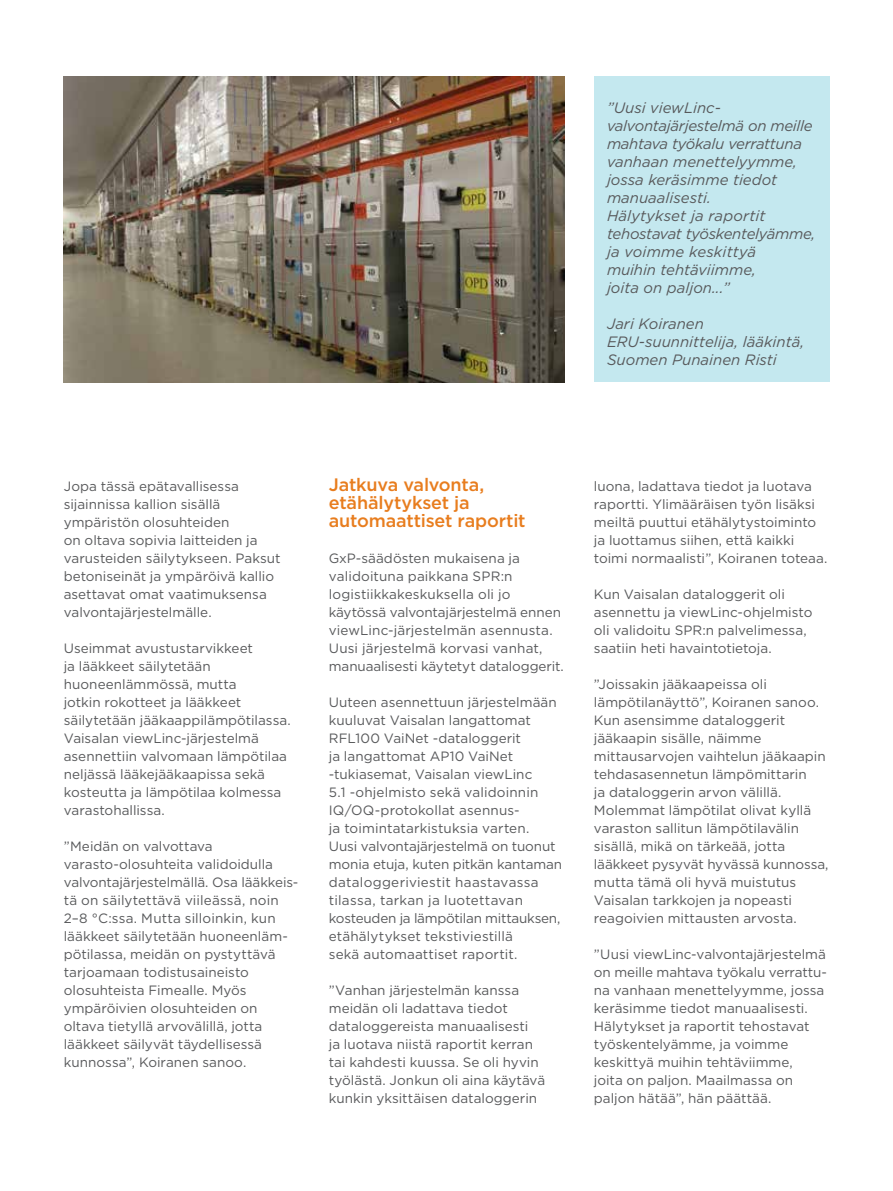
<style>
.page{position:relative;width:893px;height:1191px;background:#fff}
.page>*{position:absolute;margin:0;border:0;box-sizing:border-box;transform-origin:0 0}
.t1{font:500 18px/18px "Gotham";letter-spacing:-.01em;color:#e87d1e}
.t2{font:italic 15px/18px "Gotham";color:#58595b}
.t3{font:13.5px/18px "Gotham";color:#58595b}
</style>
<div class="page">
<img style="left:63px;top:77px;width:501px;height:306px">
<div style="left:594px;top:77px;width:235px;height:305px;background:#c4e8ef"></div>
<p class="t2" style="left:607px;top:98px;width:210px">”Uusi viewLinc&shy;valvontajärjestelmä on meille mahtava työkalu verrattuna vanhaan menettelyymme, jossa keräsimme tiedot manuaalisesti.<br>Hälytykset ja raportit tehostavat työskentelyämme, ja voimme keskittyä<br>muihin tehtäviimme,<br>joita on paljon...”</p>
<p class="t2" style="left:607px;top:314px;width:199px">Jari Koiranen<br>ERU-suunnittelija, lääkintä,<br>Suomen Punainen Risti</p>
<p class="t3" style="left:64px;top:476px;width:218px">Jopa tässä epätavallisessa sijainnissa kallion sisällä ympäristön olosuhteiden<br>on oltava sopivia laitteiden ja varusteiden säilytykseen. Paksut betoniseinät ja ympäröivä kallio asettavat omat vaatimuksensa valvontajärjestelmälle.</p>
<p class="t3" style="left:64px;top:638px;width:229px">Useimmat avustustarvikkeet<br>ja lääkkeet säilytetään huoneenlämmössä, mutta<br>jotkin rokotteet ja lääkkeet säilytetään jääkaappilämpötilassa.<br>Vaisalan viewLinc-järjestelmä asennettiin valvomaan lämpötilaa neljässä lääkejääkaapissa sekä kosteutta ja lämpötilaa kolmessa varastohallissa.</p>
<p class="t3" style="left:64px;top:836px;width:236px">”Meidän on valvottava varasto-olosuhteita validoidulla valvontajärjestelmällä. Osa lääkkeis&shy;tä on säilytettävä viileässä, noin<br>2–8 °C:ssa. Mutta silloinkin, kun lääkkeet säilytetään huoneenläm&shy;pötilassa, meidän on pystyttävä tarjoamaan todistusaineisto olosuhteista Fimealle. Myös ympäröivien olosuhteiden on oltava tietyllä arvovälillä, jotta lääkkeet säilyvät täydellisessä kunnossa”, Koiranen sanoo.</p>
<h1 class="t1" style="left:329px;top:475px;width:198px">Jatkuva valvonta, etähälytykset ja automaattiset raportit</h1>
<p class="t3" style="left:329px;top:548px;width:236px">GxP-säädösten mukaisena ja validoituna paikkana SPR:n logistiikkakeskuksella oli jo käytössä valvontajärjestelmä ennen viewLinc-järjestelmän asennusta.<br>Uusi järjestelmä korvasi vanhat, manuaalisesti käytetyt dataloggerit.</p>
<p class="t3" style="left:329px;top:692px;width:235px">Uuteen asennettuun järjestelmään kuuluvat Vaisalan langattomat<br>RFL100 VaiNet -dataloggerit<br>ja langattomat AP10 VaiNet -tukiasemat, Vaisalan viewLinc<br>5.1 -ohjelmisto sekä validoinnin<br>IQ/OQ-protokollat asennus-<br>ja toimintatarkistuksia varten.<br>Uusi valvontajärjestelmä on tuonut monia etuja, kuten pitkän kantaman dataloggeriviestit haastavassa tilassa, tarkan ja luotettavan kosteuden ja lämpötilan mittauksen, etähälytykset tekstiviestillä<br>sekä automaattiset raportit.</p>
<p class="t3" style="left:329px;top:980px;width:218px">”Vanhan järjestelmän kanssa meidän oli ladattava tiedot dataloggereista manuaalisesti<br>ja luotava niistä raportit kerran tai kahdesti kuussa. Se oli hyvin työlästä. Jonkun oli aina käytävä kunkin yksittäisen dataloggerin</p>
<p class="t3" style="left:594px;top:476px;width:235px">luona, ladattava tiedot ja luotava raportti. Ylimääräisen työn lisäksi meiltä puuttui etähälytystoiminto ja luottamus siihen, että kaikki toimi normaalisti”, Koiranen toteaa.</p>
<p class="t3" style="left:594px;top:584px;width:220px">Kun Vaisalan dataloggerit oli asennettu ja viewLinc-ohjelmisto oli validoitu SPR:n palvelimessa, saatiin heti havaintotietoja.</p>
<p class="t3" style="left:594px;top:674px;width:236px">”Joissakin jääkaapeissa oli lämpötilanäyttö”, Koiranen sanoo.<br>Kun asensimme dataloggerit jääkaapin sisälle, näimme mittausarvojen vaihtelun jääkaapin tehdasasennetun lämpömittarin<br>ja dataloggerin arvon välillä.<br>Molemmat lämpötilat olivat kyllä varaston sallitun lämpötilavälin sisällä, mikä on tärkeää, jotta lääkkeet pysyvät hyvässä kunnossa, mutta tämä oli hyvä muistutus<br>Vaisalan tarkkojen ja nopeasti reagoivien mittausten arvosta.</p>
<p class="t3" style="left:594px;top:944px;width:235px">”Uusi viewLinc-valvontajärjestelmä on meille mahtava työkalu verrattu&shy;na vanhaan menettelyymme, jossa keräsimme tiedot manuaalisesti.<br>Hälytykset ja raportit tehostavat työskentelyämme, ja voimme keskittyä muihin tehtäviimme,<br>joita on paljon. Maailmassa on paljon hätää”, hän päättää.</p>
</div>
